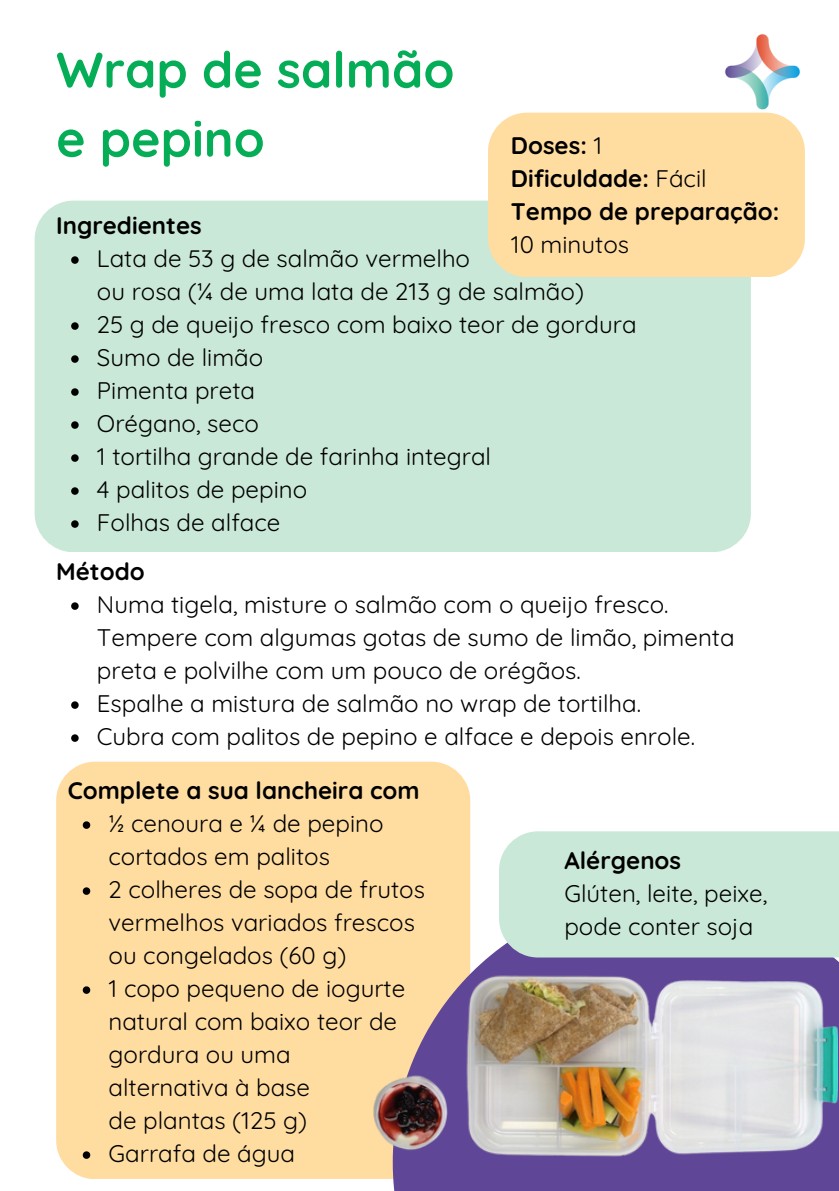
<style>
.page{position:relative;width:839px;height:1191px;background:#fff}
.page>*{position:absolute;margin:0;border:0;box-sizing:border-box;transform-origin:0 0}
.t1{font:700 50px/69px "Quicksand";color:#06ad57}
.t2{font:24px/33px "Quicksand";color:#000}
.t3{font:700 24px/33px "Quicksand";color:#000}
.s1{font-weight:400}
</style>
<div class="page">
<div style="left:35px;top:201px;width:715px;height:351px;background:#c9e8d8;border-radius:39px"></div>
<div style="left:488px;top:113px;width:316px;height:164px;background:#ffdda1;border-radius:39px"></div>
<img style="left:715px;top:34px;width:85px;height:86px">
<div style="left:56px;top:762px;width:414px;height:417px;background:#ffdda1;border-radius:39px"></div>
<svg style="left:83px;top:821px;width:7px;height:8px"></svg>
<svg style="left:83px;top:887px;width:7px;height:8px"></svg>
<svg style="left:83px;top:986px;width:7px;height:8px"></svg>
<svg style="left:83px;top:1151px;width:7px;height:8px"></svg>
<div style="left:499px;top:831px;width:339px;height:127px;background:#c9e8d8"></div>
<img style="left:392px;top:944px;width:445px;height:247px">
<svg style="left:71px;top:256px;width:8px;height:8px"></svg>
<svg style="left:71px;top:322px;width:8px;height:8px"></svg>
<svg style="left:71px;top:355px;width:8px;height:8px"></svg>
<svg style="left:71px;top:388px;width:8px;height:8px"></svg>
<svg style="left:71px;top:421px;width:8px;height:8px"></svg>
<svg style="left:71px;top:454px;width:8px;height:8px"></svg>
<svg style="left:71px;top:487px;width:8px;height:8px"></svg>
<svg style="left:71px;top:520px;width:8px;height:8px"></svg>
<svg style="left:71px;top:602px;width:8px;height:8px"></svg>
<svg style="left:71px;top:701px;width:8px;height:8px"></svg>
<svg style="left:71px;top:734px;width:8px;height:8px"></svg>
<img style="left:373px;top:1062px;width:106px;height:100px">
<p class="t1" style="left:56px;top:34px;width:400px">Wrap de salmão e pepino</p>
<p class="t3" style="left:511px;top:129px;width:93px">Doses: <span class="s1">1</span></p>
<h1 class="t3" style="left:511px;top:162px;width:197px">Dificuldade: <span class="s1">Fácil</span></h1>
<p class="t3" style="left:511px;top:195px;width:270px">Tempo de preparação:<br><span class="s1">10 minutos</span></p>
<h2 class="t3" style="left:56px;top:208px;width:147px">Ingredientes</h2>
<p class="t2" style="left:97px;top:241px;width:488px">Lata de 53 g de salmão vermelho<br>ou rosa (¼ de uma lata de 213 g de salmão)</p>
<p class="t2" style="left:97px;top:307px;width:541px">25 g de queijo fresco com baixo teor de gordura</p>
<p class="t2" style="left:97px;top:340px;width:168px">Sumo de limão</p>
<h2 class="t2" style="left:97px;top:373px;width:160px">Pimenta preta</h2>
<p class="t2" style="left:97px;top:406px;width:164px">Orégano, seco</p>
<p class="t2" style="left:97px;top:439px;width:395px">1 tortilha grande de farinha integral</p>
<p class="t2" style="left:97px;top:472px;width:212px">4 palitos de pepino</p>
<p class="t2" style="left:97px;top:505px;width:185px">Folhas de alface</p>
<p class="t3" style="left:56px;top:554px;width:90px">Método</p>
<p class="t2" style="left:97px;top:587px;width:639px">Numa tigela, misture o salmão com o queijo fresco.<br>Tempere com algumas gotas de sumo de limão, pimenta preta e polvilhe com um pouco de orégãos.</p>
<p class="t2" style="left:97px;top:686px;width:545px">Espalhe a mistura de salmão no wrap de tortilha.</p>
<p class="t2" style="left:97px;top:719px;width:599px">Cubra com palitos de pepino e alface e depois enrole.</p>
<p class="t3" style="left:68px;top:773px;width:353px">Complete a sua lancheira com</p>
<h2 class="t2" style="left:108px;top:806px;width:276px">½ cenoura e ¼ de pepino cortados em palitos</h2>
<p class="t2" style="left:108px;top:872px;width:318px">2 colheres de sopa de frutos vermelhos variados frescos ou congelados (60 g)</p>
<p class="t2" style="left:108px;top:971px;width:298px">1 copo pequeno de iogurte natural com baixo teor de gordura ou uma alternativa à base<br>de plantas (125 g)</p>
<p class="t2" style="left:108px;top:1136px;width:188px">Garrafa de água</p>
<p class="t3" style="left:564px;top:843px;width:118px">Alérgenos</p>
<p class="t2" style="left:564px;top:876px;width:204px">Glúten, leite, peixe,</p>
<p class="t2" style="left:564px;top:909px;width:190px">pode conter soja</p>
</div>
